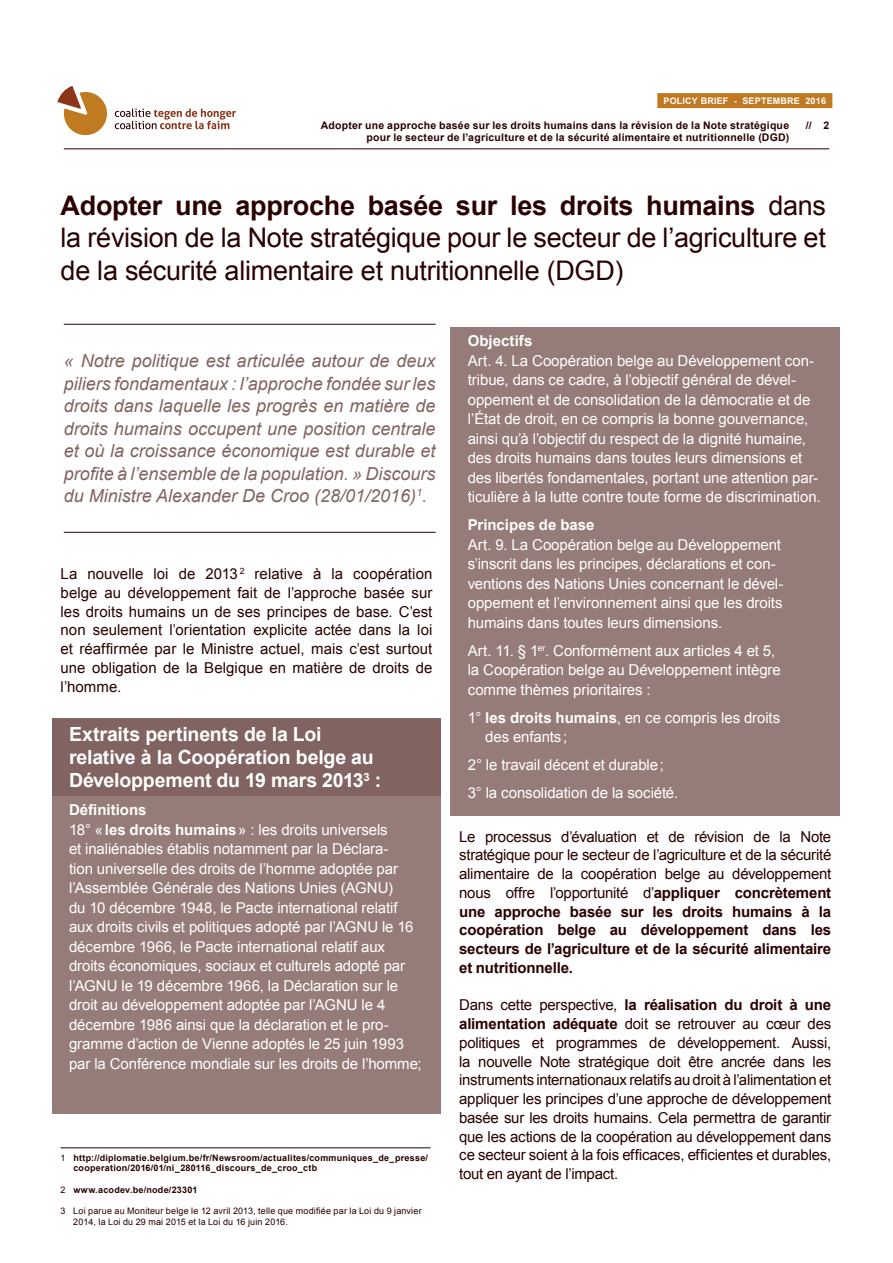
<style>
.page{position:relative;width:893px;height:1263px;background:#fff}
.page>*{position:absolute;margin:0;border:0;box-sizing:border-box;transform-origin:0 0}
.t1{font:27px/32.4px "Arial";letter-spacing:-.01em;color:#2a0000;text-align:justify}
.t2{font:700 19.5px/23.4px "Arial";letter-spacing:-.01em;color:#fff}
.t3{font:italic 18px/22.5px "Arial";color:#816461;text-align:justify}
.t4{font:15px/19.5px "Arial";letter-spacing:-.005em;color:#fff}
.t5{font:15px/18.8px "Arial";letter-spacing:-.015em;color:#2a0000;text-align:justify}
.t6{font:700 15px "Arial";color:#fff}
.t7{font:700 10.5px "Arial";letter-spacing:.02em;color:#2a0000}
.t8{font:700 9px/10.8px "Arial";letter-spacing:.025em;color:#2a0000}
.t9{font:9px/10.8px "Arial";letter-spacing:.02em;color:#2a0000}
.t10{font:700 9px "Arial";letter-spacing:.02em;color:#fff}
.s1{font-weight:700}
.s2{font-weight:400}
</style>
<div class="page">
<div style="left:657px;top:93px;width:175px;height:15px;background:#c07921"></div>
<svg style="left:57px;top:86px;width:179px;height:49px"></svg>
<hr style="left:64px;top:148px;width:765px;height:1px;background:#2a0000">
<hr style="left:64px;top:324px;width:372px;height:1px;background:#2a0000">
<hr style="left:64px;top:532px;width:372px;height:1px;background:#2a0000">
<div style="left:52px;top:718px;width:389px;height:86px;background:#816461"></div>
<div style="left:52px;top:796px;width:389px;height:290px;background:#967c78"></div>
<div style="left:52px;top:1077px;width:389px;height:37px;background:#967c78"></div>
<hr style="left:61px;top:1147px;width:370px;height:1px;background:#2a0000">
<div style="left:451px;top:327px;width:389px;height:192px;background:#967c78"></div>
<div style="left:451px;top:511px;width:389px;height:134px;background:#967c78"></div>
<div style="left:451px;top:636px;width:389px;height:76px;background:#967c78"></div>
<div style="left:451px;top:703px;width:389px;height:56px;background:#967c78"></div>
<div style="left:451px;top:751px;width:389px;height:36px;background:#967c78"></div>
<div style="left:451px;top:779px;width:389px;height:36px;background:#967c78"></div>
<p class="t10" style="left:663px;top:95px;width:164px">POLICY BRIEF - SEPTEMBRE 2016</p>
<p class="t7" style="left:321px;top:118px;width:470px">Adopter une approche basée sur les droits humains dans la révision de la Note stratégique</p>
<p class="t7" style="left:806px;top:118px;width:25px">// 2</p>
<p class="t7" style="left:366px;top:130px;width:424px">pour le secteur de l’agriculture et de la sécurité alimentaire et nutritionnelle (DGD)</p>
<h1 class="t1" style="left:61px;top:190px;width:767px"><span class="s1">Adopter une approche basée sur les droits humains</span> dans la révision de la Note stratégique pour le secteur de l’agriculture et de la sécurité alimentaire et nutritionnelle (DGD)</h1>
<p class="t3" style="left:64px;top:350px;width:373px">« Notre politique est articulée autour de deux piliers fondamentaux : l’approche fondée sur les droits dans laquelle les progrès en matière de droits humains occupent une position centrale et où la croissance économique est durable et profite à l’ensemble de la population. » Discours du Ministre Alexander De Croo (28/01/2016)<sup>1</sup>.</p>
<p class="t5" style="left:61px;top:565px;width:373px">La nouvelle loi de 2013 <sup>2</sup> relative à la coopération belge au développement fait de l’approche basée sur les droits humains un de ses principes de base. C’est non seulement l’orientation explicite actée dans la loi et réaffirmée par le Ministre actuel, mais c’est surtout une obligation de la Belgique en matière de droits de l’homme.</p>
<h2 class="t2" style="left:69px;top:722px;width:314px">Extraits pertinents de la Loi relative à la Coopération belge au<br>Développement du 19 mars 2013<sup>3</sup> :</h2>
<p class="t4" style="left:69px;top:800px;width:354px"><span class="s1">Définitions<br></span>18° «<span class="s1">les droits humains</span>» : les droits universels<br>et inaliénables établis notamment par la Déclara-<br>tion universelle des droits de l’homme adoptée par l’Assemblée Générale des Nations Unies (AGNU)<br>du 10 décembre 1948, le Pacte international relatif aux droits civils et politiques adopté par l’AGNU le 16 décembre 1966, le Pacte international relatif aux droits économiques, sociaux et culturels adopté par l’AGNU le 19 décembre 1966, la Déclaration sur le droit au développement adoptée par l’AGNU le 4 décembre 1986 ainsi que la déclaration et le pro&shy;gramme d’action de Vienne adoptés le 25 juin 1993 par la Conférence mondiale sur les droits de l’homme;</p>
<p class="t8" style="left:73px;top:1152px;width:356px;text-indent:-13px"><span class="s2">1</span> http://diplomatie.belgium.be/fr/Newsroom/actualites/communiques_de_presse/ cooperation/2016/01/ni_280116_discours_de_croo_ctb</p>
<p class="t8" style="left:61px;top:1184px;width:138px"><span class="s2">2</span> www.acodev.be/node/23301</p>
<p class="t9" style="left:73px;top:1205px;width:350px;text-indent:-13px">3 Loi parue au Moniteur belge le 12 avril 2013, telle que modifiée par la Loi du 9 janvier<br>2014, la Loi du 29 mai 2015 et la Loi du 16 juin 2016.</p>
<p class="t6" style="left:468px;top:331px;width:66px">Objectifs</p>
<p class="t4" style="left:468px;top:351px;width:354px">Art. 4. La Coopération belge au Développement con&shy;tribue, dans ce cadre, à l’objectif général de dével&shy;oppement et de consolidation de la démocratie et de l’État de droit, en ce compris la bonne gouvernance, ainsi qu’à l’objectif du respect de la dignité humaine, des droits humains dans toutes leurs dimensions et des libertés fondamentales, portant une attention par&shy;ticulière à la lutte contre toute forme de discrimination.</p>
<p class="t6" style="left:468px;top:515px;width:128px">Principes de base</p>
<p class="t4" style="left:468px;top:535px;width:317px">Art. 9. La Coopération belge au Développement s’inscrit dans les principes, déclarations et con&shy;ventions des Nations Unies concernant le dével&shy;oppement et l’environnement ainsi que les droits humains dans toutes leurs dimensions.</p>
<p class="t4" style="left:468px;top:641px;width:315px">Art. 11. § 1<sup>er</sup>. Conformément aux articles 4 et 5, la Coopération belge au Développement intègre comme thèmes prioritaires :</p>
<p class="t4" style="left:485px;top:708px;width:297px;text-indent:-17px">1° <span class="s1">les droits humains</span>, en ce compris les droits des enfants;</p>
<p class="t4" style="left:468px;top:751px;width:212px;line-height:28px">2° le travail décent et durable;<br>3° la consolidation de la société.</p>
<p class="t5" style="left:459px;top:827px;width:374px">Le processus d’évaluation et de révision de la Note stratégique pour le secteur de l’agriculture et de la sécurité alimentaire de la coopération belge au développement nous offre l’opportunité d’<span class="s1">appliquer concrètement une approche basée sur les droits humains à la coopération belge au développement dans les secteurs de l’agriculture et de la sécurité alimentaire et nutritionnelle.</span></p>
<p class="t5" style="left:459px;top:996px;width:374px">Dans cette perspective, <span class="s1">la réalisation du droit à une alimentation adéquate</span> doit se retrouver au cœur des politiques et programmes de développement. Aussi, la nouvelle Note stratégique doit être ancrée dans les instruments internationaux relatifs au droit à l’alimentation et appliquer les principes d’une approche de développement basée sur les droits humains. Cela permettra de garantir que les actions de la coopération au développement dans ce secteur soient à la fois efficaces, efficientes et durables, tout en ayant de l’impact.</p>
</div>
